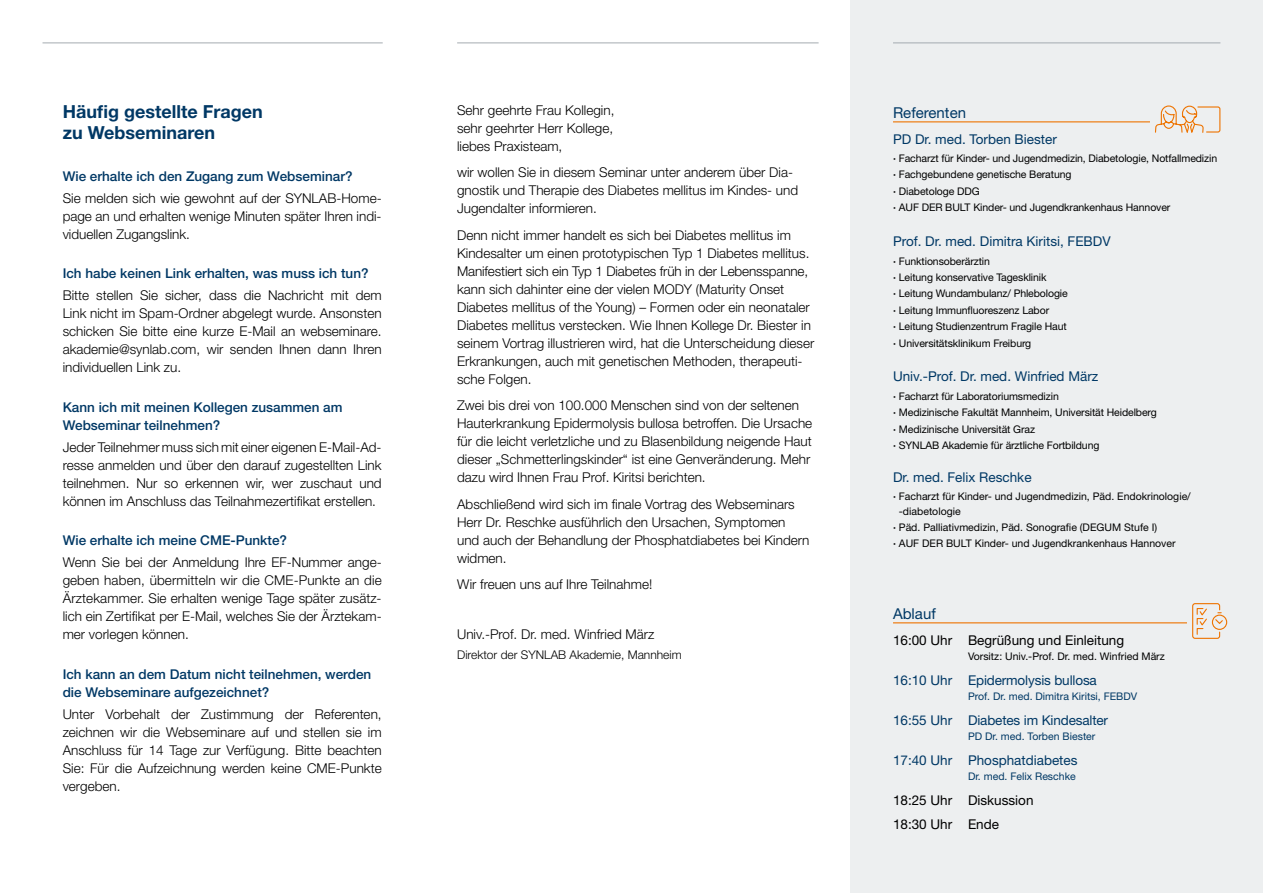
<style>
.page{position:relative;width:1263px;height:893px;background:#fff}
.page>*{position:absolute;margin:0;border:0;box-sizing:border-box;transform-origin:0 0}
.t1{font:700 18px/21px "Helvetica Neue LT Std";color:#003865}
.t2{font:15px "Helvetica Neue LT Std";color:#003865}
.t3{font:300 13.5px/18px "Helvetica Neue LT Std";color:#000;text-align:justify}
.t4{font:500 13.5px/18px "Helvetica Neue LT Std";color:#003865}
.t5{font:13.5px "Helvetica Neue LT Std";color:#003865}
.t6{font:13.5px/24.3px "Helvetica Neue LT Std";color:#000}
.t7{font:300 12px "Helvetica Neue LT Std";color:#000}
.t8{font:10.5px/16.4px "Helvetica Neue LT Std";letter-spacing:-.01em;color:#000}
.t9{font:10.5px "Helvetica Neue LT Std";color:#003865}
.s1{font-weight:700}
</style>
<div class="page">
<hr style="left:43px;top:43px;width:340px;height:1px;background:#a4abb1">
<hr style="left:457px;top:43px;width:362px;height:1px;background:#a4abb1">
<div style="left:850px;top:0;width:413px;height:893px;background:#edeff0"></div>
<hr style="left:893px;top:43px;width:327px;height:1px;background:#a4abb1">
<hr style="left:893px;top:121px;width:327px;height:1px;background:#ee7402">
<div style="left:1150px;top:105px;width:75px;height:30px;background:#edeff0"></div>
<svg style="left:1155px;top:105px;width:66px;height:28px"></svg>
<hr style="left:893px;top:622px;width:327px;height:1px;background:#ee7402">
<div style="left:1187px;top:608px;width:44px;height:26px;background:#edeff0"></div>
<div style="left:1192px;top:603px;width:28px;height:36px;border:1px solid #ee7402;border-radius:2px"></div>
<svg style="left:1196px;top:607px;width:32px;height:28px"></svg>
<h1 class="t1" style="left:63px;top:101px;width:201px">Häufig gestellte Fragen zu Webseminaren</h1>
<p class="t4" style="left:63px;top:167px;width:291px">Wie erhalte ich den Zugang zum Webseminar?</p>
<p class="t3" style="left:63px;top:189px;width:320px">Sie melden sich wie gewohnt auf der SYNLAB-Home&shy;page an und erhalten wenige Minuten später Ihren indi&shy;viduellen Zugangslink.</p>
<p class="t4" style="left:63px;top:264px;width:307px">Ich habe keinen Link erhalten, was muss ich tun?</p>
<p class="t3" style="left:63px;top:286px;width:320px">Bitte stellen Sie sicher, dass die Nachricht mit dem Link nicht im Spam-Ordner abgelegt wurde. Ansonsten schicken Sie bitte eine kurze E-Mail an webseminare. akademie@synlab.com, wir senden Ihnen dann Ihren individuellen Link zu.</p>
<p class="t4" style="left:63px;top:398px;width:281px">Kann ich mit meinen Kollegen zusammen am<br>Webseminar teilnehmen?</p>
<p class="t3" style="left:63px;top:438px;width:320px">Jeder Teilnehmer muss sich mit einer eigenen E-Mail-Ad&shy;resse anmelden und über den darauf zugestellten Link teilnehmen. Nur so erkennen wir, wer zuschaut und können im Anschluss das Teilnahmezertifikat erstellen.</p>
<p class="t4" style="left:63px;top:531px;width:226px">Wie erhalte ich meine CME-Punkte?</p>
<p class="t3" style="left:63px;top:553px;width:320px">Wenn Sie bei der Anmeldung Ihre EF-Nummer ange&shy;geben haben, übermitteln wir die CME-Punkte an die Ärztekammer. Sie erhalten wenige Tage später zusätz&shy;lich ein Zertifikat per E-Mail, welches Sie der Ärztekam&shy;mer vorlegen können.</p>
<p class="t4" style="left:63px;top:665px;width:310px">Ich kann an dem Datum nicht teilnehmen, werden die Webseminare aufgezeichnet?</p>
<p class="t3" style="left:63px;top:705px;width:320px">Unter Vorbehalt der Zustimmung der Referenten, zeichnen wir die Webseminare auf und stellen sie im Anschluss für 14 Tage zur Verfügung. Bitte beachten Sie: Für die Aufzeichnung werden keine CME-Punkte vergeben.</p>
<p class="t3" style="left:457px;top:101px;width:159px">Sehr geehrte Frau Kollegin, sehr geehrter Herr Kollege, liebes Praxisteam,</p>
<p class="t3" style="left:457px;top:163px;width:343px;text-align:left">wir wollen Sie in diesem Seminar unter anderem über Dia&shy;gnostik und Therapie des Diabetes mellitus im Kindes- und<br>Jugendalter informieren.</p>
<p class="t3" style="left:457px;top:226px;width:359px;text-align:left">Denn nicht immer handelt es sich bei Diabetes mellitus im Kindesalter um einen prototypischen Typ 1 Diabetes mellitus.<br>Manifestiert sich ein Typ 1 Diabetes früh in der Lebensspanne, kann sich dahinter eine der vielen MODY (Maturity Onset Diabetes mellitus of the Young) – Formen oder ein neonataler Diabetes mellitus verstecken. Wie Ihnen Kollege Dr. Biester in seinem Vortrag illustrieren wird, hat die Unterscheidung dieser Erkrankungen, auch mit genetischen Methoden, therapeuti&shy;sche Folgen.</p>
<p class="t3" style="left:457px;top:396px;width:357px;text-align:left">Zwei bis drei von 100.000 Menschen sind von der seltenen Hauterkrankung Epidermolysis bullosa betroffen. Die Ursache für die leicht verletzliche und zu Blasenbildung neigende Haut dieser „Schmetterlingskinder“ ist eine Genveränderung. Mehr dazu wird Ihnen Frau Prof. Kiritsi berichten.</p>
<p class="t3" style="left:457px;top:495px;width:354px;text-align:left">Abschließend wird sich im finale Vortrag des Webseminars Herr Dr. Reschke ausführlich den Ursachen, Symptomen und auch der Behandlung der Phosphatdiabetes bei Kindern widmen.</p>
<p class="t3" style="left:457px;top:575px;width:197px">Wir freuen uns auf Ihre Teilnahme!</p>
<p class="t3" style="left:457px;top:625px;width:199px">Univ.-Prof. Dr. med. Winfried März</p>
<p class="t7" style="left:457px;top:647px;width:226px">Direktor der SYNLAB Akademie, Mannheim</p>
<p class="t2" style="left:893px;top:104px;width:75px">Referenten</p>
<p class="t5" style="left:893px;top:131px;width:165px">PD Dr. med. Torben Biester</p>
<p class="t8" style="left:893px;top:150px;width:326px"><span class="s1">·</span> Facharzt für Kinder- und Jugendmedizin, Diabetologie, Notfallmedizin <span class="s1">·</span> Fachgebundene genetische Beratung<br><span class="s1">·</span> Diabetologe DDG<br><span class="s1">·</span> AUF DER BULT Kinder- und Jugendkrankenhaus Hannover</p>
<p class="t5" style="left:893px;top:233px;width:219px">Prof. Dr. med. Dimitra Kiritsi, FEBDV</p>
<p class="t8" style="left:893px;top:253px;width:176px"><span class="s1">·</span> Funktionsoberärztin<br><span class="s1">·</span> Leitung konservative Tagesklinik<br><span class="s1">·</span> Leitung Wundambulanz/ Phlebologie <span class="s1">·</span> Leitung Immunfluoreszenz Labor<br><span class="s1">·</span> Leitung Studienzentrum Fragile Haut <span class="s1">·</span> Universitätsklinikum Freiburg</p>
<p class="t5" style="left:893px;top:368px;width:207px">Univ.-Prof. Dr. med. Winfried März</p>
<p class="t8" style="left:893px;top:388px;width:265px"><span class="s1">·</span> Facharzt für Laboratoriumsmedizin<br><span class="s1">·</span> Medizinische Fakultät Mannheim, Universität Heidelberg <span class="s1">·</span> Medizinische Universität Graz<br><span class="s1">·</span> SYNLAB Akademie für ärztliche Fortbildung</p>
<p class="t5" style="left:893px;top:469px;width:140px">Dr. med. Felix Reschke</p>
<p class="t8" style="left:899px;top:489px;width:293px;line-height:14.2px;text-indent:-6px"><span class="s1">·</span> Facharzt für Kinder- und Jugendmedizin, Päd. Endokrinologie/ -diabetologie</p>
<p class="t8" style="left:893px;top:519px;width:284px"><span class="s1">·</span> Päd. Palliativmedizin, Päd. Sonografie (DEGUM Stufe I)<br><span class="s1">·</span> AUF DER BULT Kinder- und Jugendkrankenhaus Hannover</p>
<p class="t2" style="left:893px;top:605px;width:44px">Ablauf</p>
<p class="t6" style="left:893px;top:628px;width:233px">16:00 Uhr Begrüßung und Einleitung</p>
<p class="t8" style="left:968px;top:648px;width:198px">Vorsitz: Univ.-Prof. Dr. med. Winfried März</p>
<p class="t5" style="left:893px;top:672px;width:205px">16:10 Uhr Epidermolysis bullosa</p>
<p class="t9" style="left:968px;top:690px;width:171px">Prof. Dr. med. Dimitra Kiritsi, FEBDV</p>
<p class="t5" style="left:893px;top:712px;width:217px">16:55 Uhr Diabetes im Kindesalter</p>
<p class="t9" style="left:968px;top:730px;width:129px">PD Dr. med. Torben Biester</p>
<p class="t5" style="left:893px;top:752px;width:186px">17:40 Uhr Phosphatdiabetes</p>
<p class="t9" style="left:968px;top:770px;width:109px">Dr. med. Felix Reschke</p>
<p class="t6" style="left:893px;top:788px;width:142px">18:25 Uhr Diskussion<br>18:30 Uhr Ende</p>
</div>
